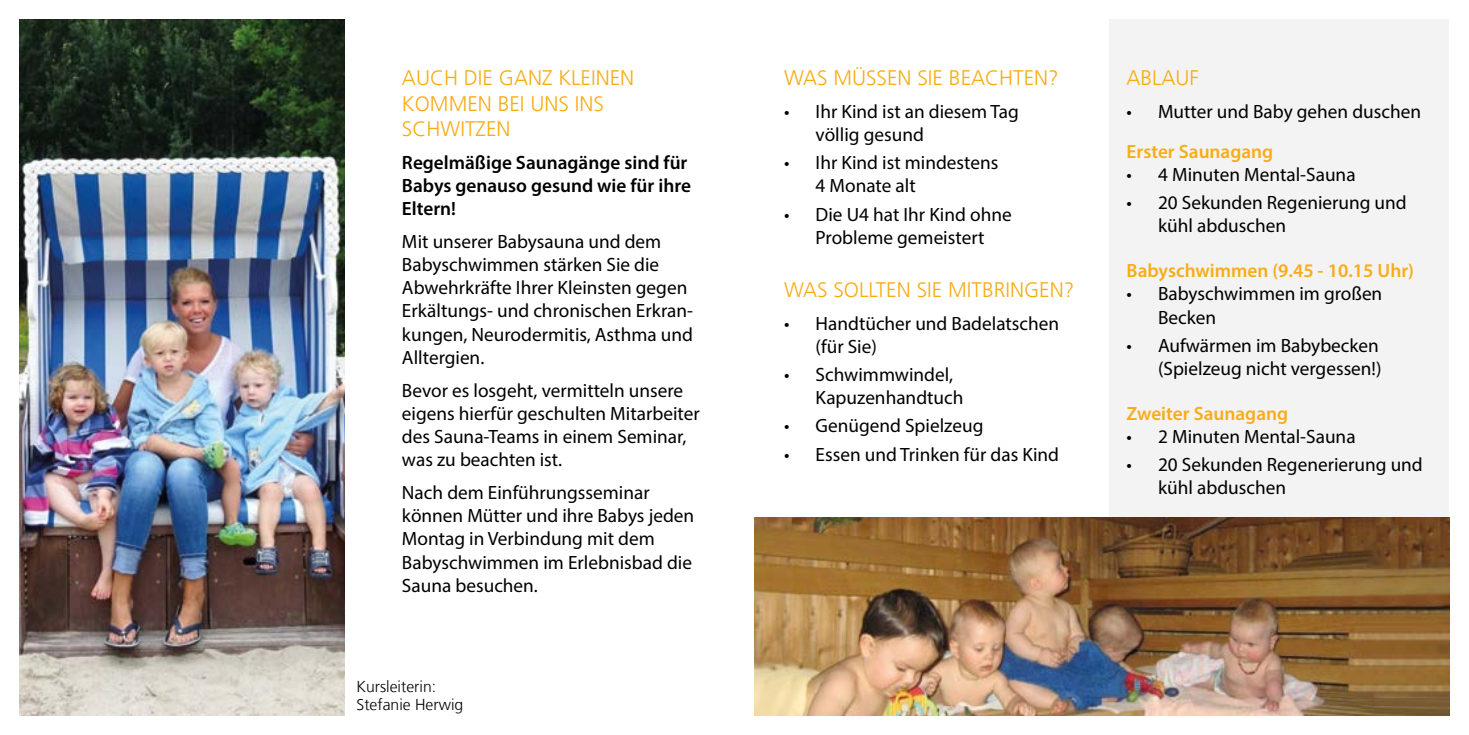
<style>
.page{position:relative;width:1469px;height:735px;background:#fff}
.page>*{position:absolute;margin:0;border:0;box-sizing:border-box;transform-origin:0 0}
.t1{font:300 21px/25.2px "NDS Frutiger";color:#f8ac13}
.t2{font:19.25px/23.1px "Myriad Pro";color:#000}
.t3{font:600 19.25px/23.1px "Myriad Pro";color:#000}
.t4{font:600 19.25px "Myriad Pro";color:#f8ac19}
.t5{font:300 15.75px/18.7px "NDS Frutiger";color:#010202}
</style>
<div class="page">
<div style="left:1109px;top:20px;width:340px;height:694px;background:#f3f3f3"></div>
<img style="left:20px;top:20px;width:325px;height:694px">
<img style="left:754px;top:517px;width:695px;height:197px">
<p class="t1" style="left:402px;top:66px;width:234px">AUCH DIE GANZ KLEINEN<br>KOMMEN BEI UNS INS<br>SCHWITZEN</p>
<p class="t3" style="left:402px;top:150px;width:290px">Regelmäßige Saunagänge sind für<br>Babys genauso gesund wie für ihre<br>Eltern!</p>
<p class="t2" style="left:402px;top:230px;width:293px">Mit unserer Babysauna und dem<br>Babyschwimmen stärken Sie die<br>Abwehrkräfte Ihrer Kleinsten gegen<br>Erkältungs- und chronischen Erkran&shy;kungen, Neurodermitis, Asthma und<br>Alltergien.</p>
<p class="t2" style="left:402px;top:378px;width:299px">Bevor es losgeht, vermitteln unsere eigens hierfür geschulten Mitarbeiter des Sauna-Teams in einem Seminar, was zu beachten ist.</p>
<p class="t2" style="left:402px;top:480px;width:294px">Nach dem Einführungsseminar können Mütter und ihre Babys jeden<br>Montag in Verbindung mit dem<br>Babyschwimmen im Erlebnisbad die<br>Sauna besuchen.</p>
<p class="t5" style="left:356px;top:676px;width:108px">Kursleiterin:<br>Stefanie Herwig</p>
<p class="t1" style="left:784px;top:65px;width:276px">WAS MÜSSEN SIE BEACHTEN?</p>
<p class="t2" style="left:815px;top:100px;width:205px;text-indent:-31px">• Ihr Kind ist an diesem Tag völlig gesund</p>
<p class="t2" style="left:815px;top:151px;width:184px;text-indent:-31px">• Ihr Kind ist mindestens<br>4 Monate alt</p>
<p class="t2" style="left:784px;top:202px;width:229px;text-align:center">• Die U4 hat Ihr Kind ohne<br>Probleme gemeistert</p>
<p class="t1" style="left:784px;top:277px;width:292px">WAS SOLLTEN SIE MITBRINGEN?</p>
<p class="t2" style="left:815px;top:311px;width:245px;text-indent:-31px">• Handtücher und Badelatschen (für Sie)</p>
<p class="t2" style="left:815px;top:362px;width:149px;text-indent:-31px">• Schwimmwindel,<br>Kapuzenhandtuch</p>
<p class="t2" style="left:784px;top:414px;width:201px">• Genügend Spielzeug</p>
<p class="t2" style="left:784px;top:442px;width:276px">• Essen und Trinken für das Kind</p>
<p class="t1" style="left:1126px;top:65px;width:74px">ABLAUF</p>
<p class="t2" style="left:1126px;top:100px;width:296px">• Mutter und Baby gehen duschen</p>
<p class="t4" style="left:1126px;top:139px;width:148px">Erster Saunagang</p>
<p class="t2" style="left:1126px;top:163px;width:230px">• 4 Minuten Mental-Sauna</p>
<p class="t2" style="left:1158px;top:191px;width:250px;text-indent:-31px">• 20 Sekunden Regenierung und kühl abduschen</p>
<p class="t4" style="left:1126px;top:258px;width:289px">Babyschwimmen (9.45 - 10.15 Uhr)</p>
<p class="t2" style="left:1158px;top:282px;width:226px;text-indent:-31px">• Babyschwimmen im großen<br>Becken</p>
<p class="t2" style="left:1126px;top:333px;width:256px;text-align:right">• Aufwärmen im Babybecken (Spielzeug nicht vergessen!)</p>
<p class="t4" style="left:1126px;top:400px;width:163px">Zweiter Saunagang</p>
<p class="t2" style="left:1126px;top:424px;width:230px">• 2 Minuten Mental-Sauna</p>
<p class="t2" style="left:1158px;top:452px;width:266px;text-indent:-31px">• 20 Sekunden Regenerierung und kühl abduschen</p>
</div>
